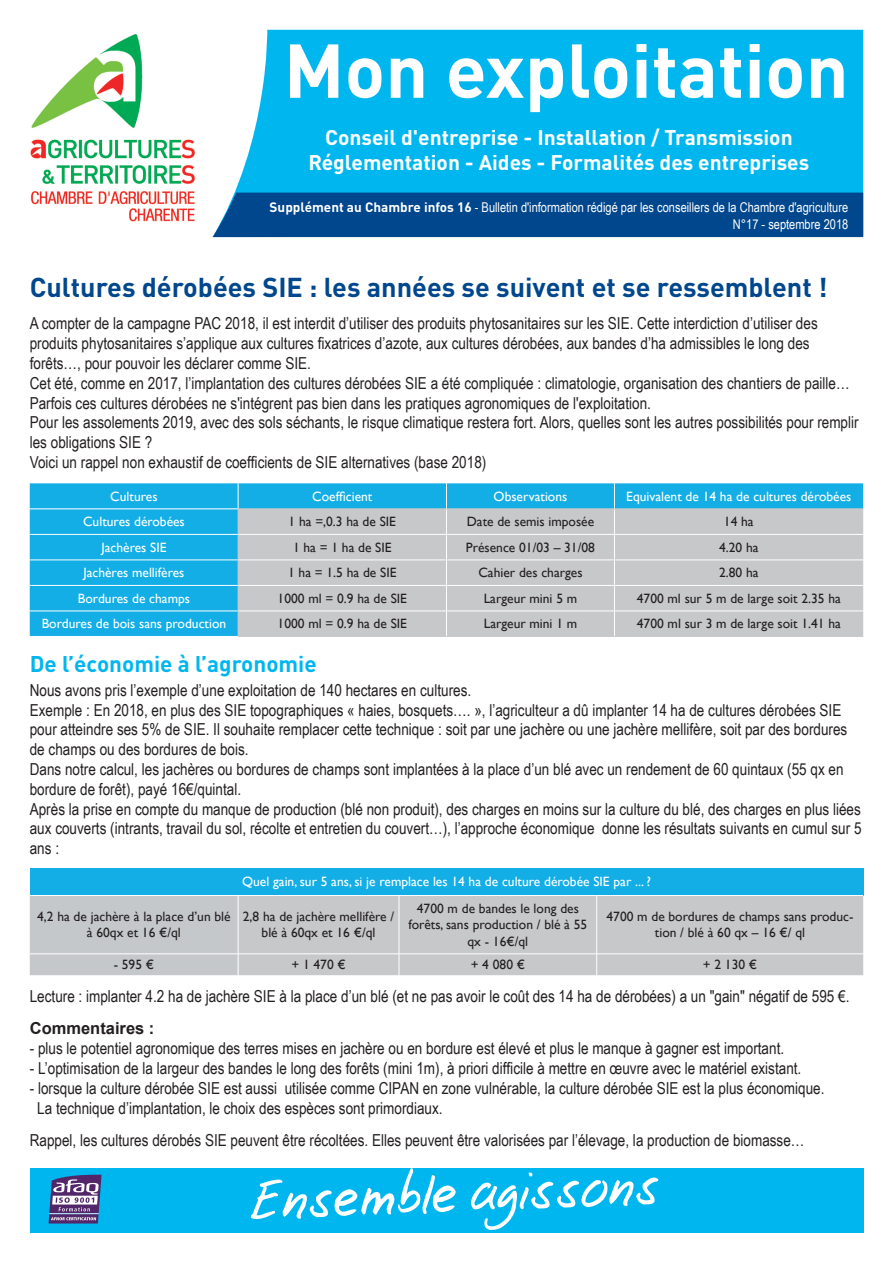
<style>
.page{position:relative;width:893px;height:1263px;background:#fff}
.page>*{position:absolute;margin:0;border:0;box-sizing:border-box;transform-origin:0 0}
.t1{font:700 75px "DINOT";color:#fff}
.t2{font:700 27px "DINOT";color:#01478d}
.t3{font:700 22.5px "DINOT";color:#00b6ef}
.t4{font:700 21px/25.2px "DINOT";color:#fff;text-align:center}
.t5{font:16.5px/19.8px "Arial Narrow";color:#231f20}
.t6{font:700 16.5px "Arial";color:#231f20}
.t7{font:13.5px/16.2px "Gill Sans";color:#231f20;text-align:center}
.t8{font:13.5px "Gill Sans";color:#fff}
.t9{font:13.5px/16.2px "Arial Narrow";color:#fff;text-align:right}
.s1{font-family:"DINOT";font-weight:700}
</style>
<div class="page">
<div style="left:234px;top:30px;width:629px;height:163px;background:#00b6ef"></div>
<div style="left:213px;top:193px;width:650px;height:44px;background:#01478d"></div>
<div style="left:30px;top:1168px;width:833px;height:65px;background:#00b6ef"></div>
<svg style="left:251px;top:1168px;width:408px;height:62px"></svg>
<svg style="left:30px;top:483px;width:833px;height:153px;background:#87c0d5"></svg>
<hr style="left:238px;top:636px;width:208px;height:1px;background:#c7c8ca">
<hr style="left:446px;top:636px;width:168px;height:1px;background:#c7c8ca">
<hr style="left:614px;top:636px;width:249px;height:1px;background:#c7c8ca">
<div style="left:30px;top:867px;width:833px;height:28px;background:#13aee5"></div>
<div style="left:239px;top:896px;width:624px;height:79px;background:#c7c8ca"></div>
<hr style="left:596px;top:896px;width:1px;height:58px;background:#fff">
<hr style="left:399px;top:953px;width:198px;height:1px;background:#fff">
<hr style="left:597px;top:953px;width:266px;height:1px;background:#fff">
<svg style="left:596px;top:954px;width:1px;height:21px"></svg>
<hr style="left:238px;top:953px;width:161px;height:1px;background:#fff">
<div style="left:30px;top:896px;width:209px;height:80px;background:#c5c8cb"></div>
<hr style="left:238px;top:975px;width:161px;height:1px;background:#fff">
<hr style="left:399px;top:896px;width:1px;height:58px;background:#fff">
<svg style="left:399px;top:954px;width:1px;height:21px"></svg>
<img style="left:30px;top:34px;width:165px;height:188px">
<svg style="left:49px;top:1175px;width:53px;height:48px;background:#796f9f"></svg>
<h1 class="t1" style="left:284px;top:22px;width:566px">Mon exploitation</h1>
<p class="t4" style="left:309px;top:124px;width:502px">Conseil d'entreprise - Installation / Transmission<br>Réglementation - Aides - Formalités des entreprises</p>
<p class="t9" style="left:270px;top:199px;width:580px"><span class="s1">Supplément au Chambre infos 16</span> - Bulletin d'information rédigé par les conseillers de la Chambre d'agriculture<br>N°17 - septembre 2018</p>
<h2 class="t2" style="left:30px;top:269px;width:799px">Cultures dérobées SIE : les années se suivent et se ressemblent !</h2>
<p class="t5" style="left:30px;top:313px;width:830px">A compter de la campagne PAC 2018, il est interdit d’utiliser des produits phytosanitaires sur les SIE. Cette interdiction d’utiliser des produits phytosanitaires s’applique aux cultures fixatrices d’azote, aux cultures dérobées, aux bandes d’ha admissibles le long des forêts…, pour pouvoir les déclarer comme SIE.<br>Cet été, comme en 2017, l’implantation des cultures dérobées SIE a été compliquée : climatologie, organisation des chantiers de paille… Parfois ces cultures dérobées ne s'intégrent pas bien dans les pratiques agronomiques de l'exploitation.<br>Pour les assolements 2019, avec des sols séchants, le risque climatique restera fort. Alors, quelles sont les autres possibilités pour remplir les obligations SIE ?<br>Voici un rappel non exhaustif de coefficients de SIE alternatives (base 2018)</p>
<p class="t8" style="left:110px;top:488px;width:49px">Cultures</p>
<p class="t8" style="left:312px;top:488px;width:62px">Coefficient</p>
<p class="t8" style="left:494px;top:488px;width:75px">Observations</p>
<p class="t8" style="left:626px;top:488px;width:227px">Equivalent de 14 ha de cultures dérobées</p>
<p class="t8" style="left:83px;top:514px;width:103px">Cultures dérobées</p>
<p class="t7" style="left:289px;top:514px;width:109px">1 ha =,0.3 ha de SIE</p>
<p class="t7" style="left:467px;top:514px;width:129px">Date de semis imposée</p>
<p class="t7" style="left:724px;top:514px;width:31px">14 ha</p>
<p class="t8" style="left:101px;top:539px;width:67px">Jachères SIE</p>
<p class="t7" style="left:293px;top:539px;width:100px">1 ha = 1 ha de SIE</p>
<p class="t7" style="left:466px;top:539px;width:131px">Présence 01/03 – 31/08</p>
<p class="t7" style="left:719px;top:539px;width:41px">4.20 ha</p>
<p class="t8" style="left:83px;top:565px;width:103px">Jachères mellifères</p>
<p class="t7" style="left:288px;top:565px;width:110px">1 ha = 1.5 ha de SIE</p>
<p class="t7" style="left:478px;top:565px;width:106px">Cahier des charges</p>
<p class="t7" style="left:719px;top:565px;width:41px">2.80 ha</p>
<p class="t8" style="left:78px;top:590px;width:114px">Bordures de champs</p>
<p class="t7" style="left:278px;top:590px;width:131px">1000 ml = 0.9 ha de SIE</p>
<p class="t7" style="left:484px;top:590px;width:95px">Largeur mini 5 m</p>
<p class="t7" style="left:637px;top:590px;width:206px">4700 ml sur 5 m de large soit 2.35 ha</p>
<p class="t8" style="left:42px;top:616px;width:186px">Bordures de bois sans production</p>
<p class="t7" style="left:278px;top:616px;width:131px">1000 ml = 0.9 ha de SIE</p>
<p class="t7" style="left:484px;top:616px;width:95px">Largeur mini 1 m</p>
<p class="t7" style="left:637px;top:616px;width:206px">4700 ml sur 3 m de large soit 1.41 ha</p>
<h3 class="t3" style="left:30px;top:649px;width:289px">De l’économie à l’agronomie</h3>
<p class="t5" style="left:30px;top:679px;width:833px">Nous avons pris l’exemple d’une exploitation de 140 hectares en cultures.<br>Exemple : En 2018, en plus des SIE topographiques « haies, bosquets…. », l’agriculteur a dû implanter 14 ha de cultures dérobées SIE pour atteindre ses 5% de SIE. Il souhaite remplacer cette technique : soit par une jachère ou une jachère mellifère, soit par des bordures de champs ou des bordures de bois.<br>Dans notre calcul, les jachères ou bordures de champs sont implantées à la place d’un blé avec un rendement de 60 quintaux (55 qx en bordure de forêt), payé 16€/quintal.<br>Après la prise en compte du manque de production (blé non produit), des charges en moins sur la culture du blé, des charges en plus liées aux couverts (intrants, travail du sol, récolte et entretien du couvert…), l’approche économique donne les résultats suivants en cumul sur 5 ans :</p>
<p class="t8" style="left:242px;top:874px;width:410px">Quel gain, sur 5 ans, si je remplace les 14 ha de culture dérobée SIE par ... ?</p>
<p class="t7" style="left:37px;top:909px;width:195px">4,2 ha de jachère à la place d’un blé à 60qx et 16 €/ql</p>
<p class="t7" style="left:243px;top:909px;width:153px">2,8 ha de jachère mellifère / blé à 60qx et 16 €/ql</p>
<p class="t7" style="left:408px;top:901px;width:180px">4700 m de bandes le long des forêts, sans production / blé à 55 qx - 16€/ql</p>
<p class="t7" style="left:606px;top:909px;width:248px">4700 m de bordures de champs sans produc&shy;tion / blé à 60 qx – 16 €/ ql</p>
<p class="t7" style="left:114px;top:957px;width:42px">- 595 €</p>
<p class="t7" style="left:291px;top:957px;width:56px">+ 1 470 €</p>
<p class="t7" style="left:471px;top:957px;width:56px">+ 4 080 €</p>
<p class="t7" style="left:703px;top:957px;width:56px">+ 2 130 €</p>
<p class="t5" style="left:30px;top:985px;width:821px">Lecture : implanter 4.2 ha de jachère SIE à la place d’un blé (et ne pas avoir le coût des 14 ha de dérobées) a un "gain" négatif de 595 €.</p>
<p class="t6" style="left:30px;top:1017px;width:126px">Commentaires :</p>
<p class="t5" style="left:30px;top:1038px;width:756px">- plus le potentiel agronomique des terres mises en jachère ou en bordure est élevé et plus le manque à gagner est important.</p>
<p class="t5" style="left:30px;top:1057px;width:773px">- L’optimisation de la largeur des bandes le long des forêts (mini 1m), à priori difficile à mettre en œuvre avec le matériel existant.</p>
<p class="t5" style="left:37px;top:1077px;width:789px;text-indent:-8px">- lorsque la culture dérobée SIE est aussi utilisée comme CIPAN en zone vulnérable, la culture dérobée SIE est la plus économique.<br>La technique d’implantation, le choix des espèces sont primordiaux.</p>
<p class="t5" style="left:30px;top:1130px;width:776px">Rappel, les cultures dérobés SIE peuvent être récoltées. Elles peuvent être valorisées par l’élevage, la production de biomasse…</p>
</div>
